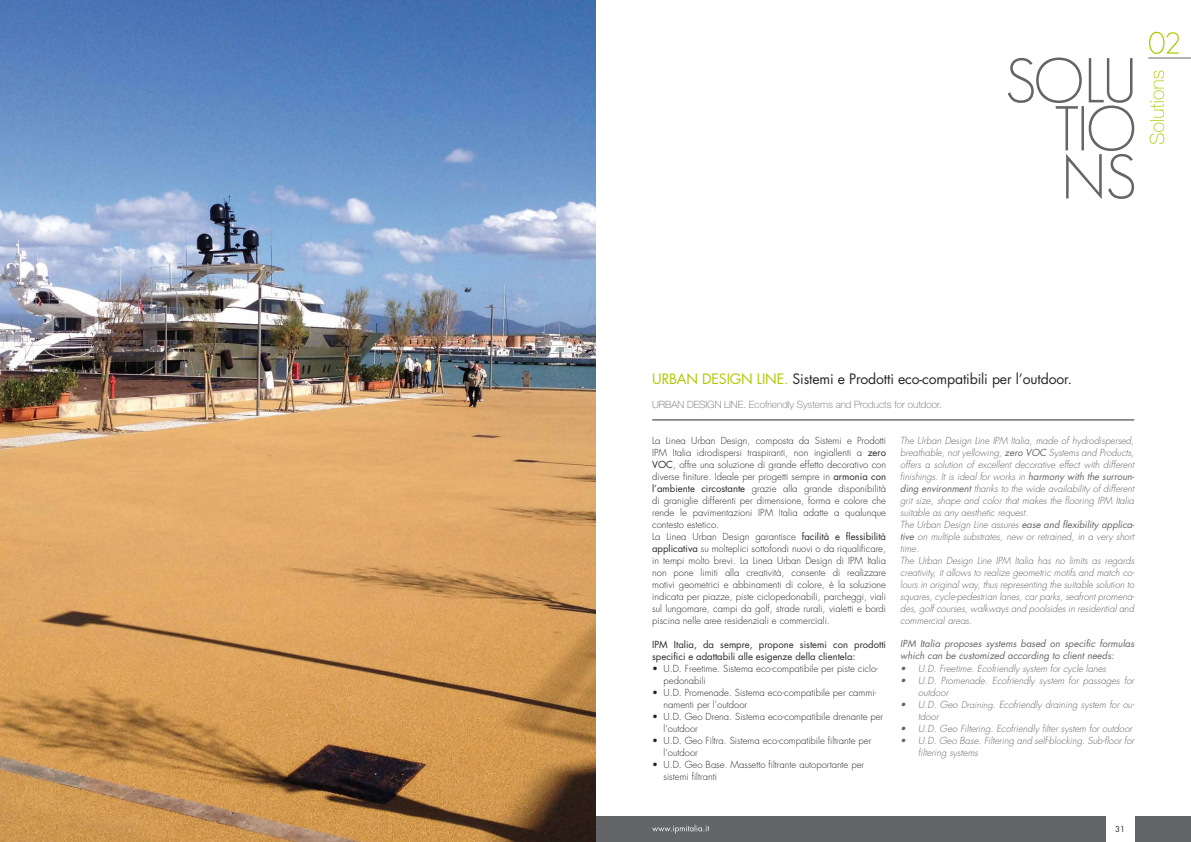
<style>
.page{position:relative;width:1191px;height:842px;background:#fff}
.page>*{position:absolute;margin:0;border:0;box-sizing:border-box;transform-origin:0 0}
.t1{font:14px "Futura";letter-spacing:-.01em;color:#282829}
.t2{font:14px "Futura";color:#b1c800}
.t3{font:100 10px "Helvetica Neue";color:#646567}
.t4{font:300 9.5px/12px "Futura";color:#282829}
.t5{font:italic 300 9.5px/12px "Futura";letter-spacing:-.005em;color:#646567}
.t6{font:9.5px/12px "Futura";color:#282829}
.t7{font:italic 9.5px/12px "Futura";color:#646567}
.t8{font:8px "Futura";color:#282829}
.s1{color:#b1c800}
.s2{font-weight:400}
.s3{font-size:9px}
</style>
<div class="page">
<div style="left:595px;top:816px;width:596px;height:26px;background:#646567"></div>
<div style="left:1105px;top:816px;width:29px;height:26px;background:#fff"></div>
<svg style="left:652px;top:825px;width:57px;height:8px"></svg>
<img style="left:0;top:0;width:595px;height:842px">
<hr style="left:1148px;top:58px;width:43px;height:1px;background:#646567">
<svg style="left:1149px;top:71px;width:15px;height:73px"></svg>
<svg style="left:1149px;top:32px;width:29px;height:22px"></svg>
<svg style="left:1008px;top:58px;width:126px;height:141px"></svg>
<hr style="left:652px;top:420px;width:482px;height:1px;background:#282829">
<h1 class="t2" style="left:652px;top:369px;width:10px">urban</h1>
<h1 class="t2" style="left:702px;top:369px;width:10px">design</h1>
<h1 class="t2" style="left:757px;top:369px;width:8px">line</h1>
<h1 class="t1" style="left:784px;top:369px;width:289px"><span class="s1">.</span> Sistemi e Prodotti eco-compatibili per l’outdoor.</h1>
<p class="t3" style="left:652px;top:399px;width:291px">URBAN DESIGN LINE. Ecofriendly Systems and Products for outdoor.</p>
<p class="t4" style="left:652px;top:435px;width:235px">La Linea Urban Design, composta da Sistemi e Prodotti IPM Italia idrodispersi traspiranti, non ingiallenti a <span class="s2">zero VOC</span>, offre una soluzione di grande effetto decorativo con diverse finiture. Ideale per progetti sempre in <span class="s2">armonia con l’ambiente circostante</span> grazie alla grande disponibilità di graniglie differenti per dimensione, forma e colore che rende le pavimentazioni IPM Italia adatte a qualunque contesto estetico.<br>La Linea Urban Design garantisce <span class="s2">facilità e flessibilità applicativa</span> su molteplici sottofondi nuovi o da riqualificare, in tempi molto brevi. La Linea Urban Design di IPM Italia non pone limiti alla creatività, consente di realizzare motivi geometrici e abbinamenti di colore, è la soluzione indicata per piazze, piste ciclopedonabili, parcheggi, viali sul lungomare, campi da golf, strade rurali, vialetti e bordi piscina nelle aree residenziali e commerciali.</p>
<p class="t6" style="left:652px;top:638px;width:235px">IPM Italia, da sempre, propone sistemi con prodotti specifici e adattabili alle esigenze della clientela:</p>
<p class="t4" style="left:663px;top:663px;width:216px;text-indent:-11px">• U.D. Freetime. Sistema eco-compatibile per piste ciclo&shy;pedonabili</p>
<p class="t4" style="left:663px;top:687px;width:214px;text-indent:-11px">• U.D. Promenade. Sistema eco-compatibile per cammi&shy;namenti per l’outdoor</p>
<p class="t4" style="left:663px;top:711px;width:221px;text-indent:-11px">• U.D. Geo Drena. Sistema eco-compatibile drenante per l’outdoor</p>
<p class="t4" style="left:663px;top:735px;width:209px;text-indent:-11px">• U.D. Geo Filtra. Sistema eco-compatibile filtrante per l’outdoor</p>
<p class="t4" style="left:663px;top:759px;width:202px;text-indent:-11px">• U.D. Geo Base. Massetto filtrante autoportante per sistemi filtranti</p>
<p class="t5" style="left:900px;top:435px;width:235px">The Urban Design Line IPM Italia, made of hydrodispersed, breathable, not yellowing, <span class="s2">zero VOC</span> Systems and Products, offers a solution of excellent decorative effect with different finishings. It is ideal for works in <span class="s2">harmony with the surroun&shy;ding environment</span> thanks to the wide availability of different grit size, shape and color that makes the flooring IPM Italia suitable as any aesthetic request.<br>The Urban Design Line assures <span class="s2">ease and flexibility applica&shy;tive</span> on multiple substrates, new or retrained, in a very short time.<br>The Urban Design Line IPM Italia has no limits as regards creativity, it allows to realize geometric motifs and match co&shy;lours in original way, thus representing the suitable solution to squares, cycle-pedestrian lanes, car parks, seafront promena&shy;des, golf courses, walkways and poolsides in residential and commercial areas.</p>
<p class="t7" style="left:900px;top:637px;width:235px">IPM Italia proposes systems based on specific formulas which can be customized according to client needs:</p>
<p class="t5" style="left:900px;top:663px;width:207px">• U.D. Freetime. Ecofriendly system for cycle lanes</p>
<p class="t5" style="left:918px;top:675px;width:217px;text-indent:-18px">• U.D. Promenade. Ecofriendly system for passages for outdoor</p>
<p class="t5" style="left:918px;top:699px;width:217px;text-indent:-18px">• U.D. Geo <span class="s3">Draining</span>. Ecofriendly draining system for ou&shy;tdoor</p>
<p class="t5" style="left:900px;top:723px;width:233px">• U.D. Geo Filtering. Ecofriendly filter system for outdoor</p>
<p class="t5" style="left:918px;top:735px;width:217px;text-indent:-18px">• U.D. Geo Base. Filtering and self-blocking. Sub-floor for filtering systems</p>
<p class="t8" style="left:1115px;top:824px;width:11px">31</p>
</div>
